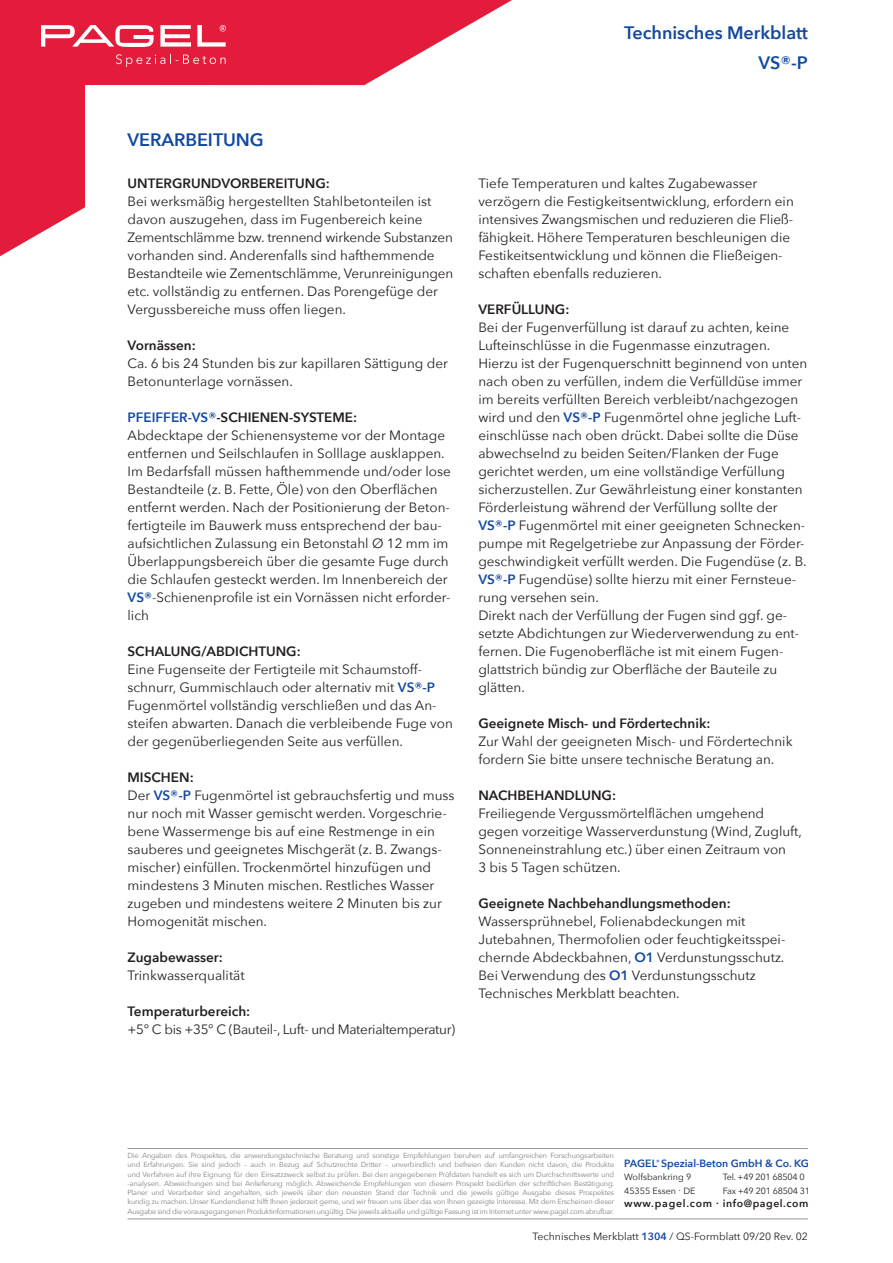
<style>
.page{position:relative;width:893px;height:1263px;background:#fff}
.page>*{position:absolute;margin:0;border:0;box-sizing:border-box;transform-origin:0 0}
.t1{font:600 18px "Avenir Next";color:#13499f}
.t2{font:13.5px/18px "Avenir Next";color:#231f20}
.t3{font:600 13.5px "Avenir Next";color:#231f20}
.t4{font:13.5px "Avenir Next";letter-spacing:-.02em;color:#231f20}
.t5{font:10.5px "Avenir Next";color:#231f20}
.t6{font:600 10.5px "Avenir Next";letter-spacing:-.005em;color:#13499f}
.t7{font:600 10.5px "Avenir Next";letter-spacing:.055em;color:#231f20}
.t8{font:9px "Avenir Next";letter-spacing:-.01em;color:#231f20}
.t9{font:7.35px/9.3px "Avenir Next";letter-spacing:-.03em;color:#808285;text-align:justify}
.s1{color:#13499f}
.s2{font-weight:600;color:#13499f}
</style>
<div class="page">
<svg style="left:0;top:0;width:512px;height:257px"></svg>
<img style="left:41px;top:26px;width:184px;height:40px">
<hr style="left:128px;top:1218px;width:680px;height:1px;background:#939598">
<hr style="left:128px;top:1148px;width:680px;height:1px;background:#939598">
<p class="t1" style="left:624px;top:21px;width:185px">Technisches Merkblatt</p>
<p class="t1" style="left:758px;top:51px;width:51px">VS®-P</p>
<p class="t1" style="left:128px;top:128px;width:138px">VERARBEITUNG</p>
<p class="t3" style="left:128px;top:175px;width:204px">UNTERGRUNDVORBEREITUNG:</p>
<p class="t2" style="left:128px;top:193px;width:327px">Bei werksmäßig hergestellten Stahlbetonteilen ist davon auszugehen, dass im Fugenbereich keine Zementschlämme bzw. trennend wirkende Substanzen vorhanden sind. Anderenfalls sind hafthemmende Bestandteile wie Zementschlämme, Verunreinigungen etc. vollständig zu entfernen. Das Porengefüge der Vergussbereiche muss offen liegen.</p>
<p class="t3" style="left:128px;top:337px;width:70px">Vornässen:</p>
<p class="t2" style="left:128px;top:355px;width:322px">Ca. 6 bis 24 Stunden bis zur kapillaren Sättigung der<br>Betonunterlage vornässen.</p>
<p class="t3" style="left:128px;top:409px;width:231px"><span class="s1">PFEIFFER-VS®</span>-SCHIENEN-SYSTEME:</p>
<p class="t2" style="left:128px;top:427px;width:325px">Abdecktape der Schienensysteme vor der Montage entfernen und Seilschlaufen in Solllage ausklappen.<br>Im Bedarfsfall müssen hafthemmende und/oder lose Bestandteile (z. B. Fette, Öle) von den Oberflächen entfernt werden. Nach der Positionierung der Beton&shy;fertigteile im Bauwerk muss entsprechend der bau&shy;aufsichtlichen Zulassung ein Betonstahl Ø 12 mm im Überlappungsbereich über die gesamte Fuge durch die Schlaufen gesteckt werden. Im Innenbereich der <span class="s2">VS®</span>-Schienenprofile ist ein Vornässen nicht erforder&shy;lich</p>
<p class="t3" style="left:128px;top:643px;width:175px">SCHALUNG/ABDICHTUNG:</p>
<p class="t2" style="left:128px;top:661px;width:327px">Eine Fugenseite der Fertigteile mit Schaumstoff&shy;schnurr, Gummischlauch oder alternativ mit <span class="s2">VS®-P </span>Fugenmörtel vollständig verschließen und das An&shy;steifen abwarten. Danach die verbleibende Fuge von der gegenüberliegenden Seite aus verfüllen.</p>
<p class="t3" style="left:128px;top:769px;width:68px">MISCHEN:</p>
<p class="t2" style="left:128px;top:787px;width:328px">Der <span class="s2">VS®-P</span> Fugenmörtel ist gebrauchsfertig und muss nur noch mit Wasser gemischt werden. Vorgeschrie&shy;bene Wassermenge bis auf eine Restmenge in ein sauberes und geeignetes Mischgerät (z. B. Zwangs&shy;mischer) einfüllen. Trockenmörtel hinzufügen und mindestens 3 Minuten mischen. Restliches Wasser zugeben und mindestens weitere 2 Minuten bis zur Homogenität mischen.</p>
<p class="t3" style="left:128px;top:949px;width:97px">Zugabewasser:</p>
<p class="t2" style="left:128px;top:967px;width:119px">Trinkwasserqualität</p>
<p class="t3" style="left:128px;top:1003px;width:124px">Temperaturbereich:</p>
<p class="t4" style="left:128px;top:1021px;width:329px">+5° C bis +35° C (Bauteil-, Luft- und Materialtemperatur)</p>
<p class="t2" style="left:478px;top:175px;width:317px">Tiefe Temperaturen und kaltes Zugabewasser verzögern die Festigkeitsentwicklung, erfordern ein intensives Zwangsmischen und reduzieren die Fließ&shy;fähigkeit. Höhere Temperaturen beschleunigen die Festikeitsentwicklung und können die Fließeigen&shy;schaften ebenfalls reduzieren.</p>
<p class="t3" style="left:478px;top:301px;width:93px">VERFÜLLUNG:</p>
<p class="t2" style="left:478px;top:319px;width:331px">Bei der Fugenverfüllung ist darauf zu achten, keine Lufteinschlüsse in die Fugenmasse einzutragen.<br>Hierzu ist der Fugenquerschnitt beginnend von unten nach oben zu verfüllen, indem die Verfülldüse immer im bereits verfüllten Bereich verbleibt/nachgezogen wird und den <span class="s2">VS®-P</span> Fugenmörtel ohne jegliche Luft&shy;einschlüsse nach oben drückt. Dabei sollte die Düse abwechselnd zu beiden Seiten/Flanken der Fuge gerichtet werden, um eine vollständige Verfüllung sicherzustellen. Zur Gewährleistung einer konstanten Förderleistung während der Verfüllung sollte der <span class="s2">VS®-P</span> Fugenmörtel mit einer geeigneten Schnecken&shy;pumpe mit Regelgetriebe zur Anpassung der Förder&shy;geschwindigkeit verfüllt werden. Die Fugendüse (z. B.<br><span class="s2">VS®-P</span> Fugendüse) sollte hierzu mit einer Fernsteue&shy;rung versehen sein.</p>
<p class="t2" style="left:478px;top:607px;width:322px">Direkt nach der Verfüllung der Fugen sind ggf. ge&shy;setzte Abdichtungen zur Wiederverwendung zu ent&shy;fernen. Die Fugenoberfläche ist mit einem Fugen&shy;glattstrich bündig zur Oberfläche der Bauteile zu glätten.</p>
<p class="t3" style="left:478px;top:715px;width:233px">Geeignete Misch- und Fördertechnik:</p>
<p class="t2" style="left:478px;top:733px;width:316px">Zur Wahl der geeigneten Misch- und Fördertechnik fordern Sie bitte unsere technische Beratung an.</p>
<p class="t3" style="left:478px;top:787px;width:139px">NACHBEHANDLUNG:</p>
<p class="t2" style="left:478px;top:805px;width:325px">Freiliegende Vergussmörtelflächen umgehend gegen vorzeitige Wasserverdunstung (Wind, Zugluft, Sonneneinstrahlung etc.) über einen Zeitraum von<br>3 bis 5 Tagen schützen.</p>
<p class="t3" style="left:478px;top:895px;width:254px">Geeignete Nachbehandlungsmethoden:</p>
<p class="t2" style="left:478px;top:913px;width:308px">Wassersprühnebel, Folienabdeckungen mit<br>Jutebahnen, Thermofolien oder feuchtigkeitsspei&shy;chernde Abdeckbahnen, <span class="s2">O1</span> Verdunstungsschutz.</p>
<p class="t2" style="left:478px;top:967px;width:279px">Bei Verwendung des <span class="s2">O1</span> Verdunstungsschutz<br>Technisches Merkblatt beachten.</p>
<p class="t9" style="left:128px;top:1151px;width:488px">Die Angaben des Prospektes, die anwendungstechnische Beratung und sonstige Empfehlungen beruhen auf umfangreichen Forschungsarbeiten und Erfahrungen. Sie sind jedoch – auch in Bezug auf Schutzrechte Dritter – unverbindlich und befreien den Kunden nicht davon, die Produkte und Verfahren auf ihre Eignung für den Einsatzzweck selbst zu prüfen. Bei den angegebenen Prüfdaten handelt es sich um Durchschnittswerte und -analysen. Abweichungen sind bei Anlieferung möglich. Abweichende Empfehlungen von diesem Prospekt bedürfen der schriftlichen Bestätigung.<br>Planer und Verarbeiter sind angehalten, sich jeweils über den neuesten Stand der Technik und die jeweils gültige Ausgabe dieses Prospektes kundig zu machen. Unser Kundendienst hilft Ihnen jederzeit gerne, und wir freuen uns über das von Ihnen gezeigte Interesse. Mit dem Erscheinen dieser Ausgabe sind die vorausgegangenen Produktinformationen ungültig. Die jeweils aktuelle und gültige Fassung ist im Internet unter www.pagel.com abrufbar.</p>
<p class="t6" style="left:624px;top:1156px;width:186px">PAGEL<sup>®</sup> Spezial-Beton GmbH &amp; Co. KG</p>
<p class="t8" style="left:624px;top:1171px;width:69px">Wolfsbankring 9</p>
<p class="t8" style="left:723px;top:1171px;width:83px">Tel. +49 201 68504 0</p>
<p class="t8" style="left:624px;top:1185px;width:73px">45355 Essen . DE</p>
<p class="t8" style="left:723px;top:1185px;width:89px">Fax +49 201 68504 31</p>
<p class="t7" style="left:624px;top:1197px;width:186px">www.pagel.com . info@pagel.com</p>
<p class="t5" style="left:533px;top:1230px;width:277px">Technisches Merkblatt <span class="s2">1304</span> / QS-Formblatt 09/20 Rev. 02</p>
</div>
